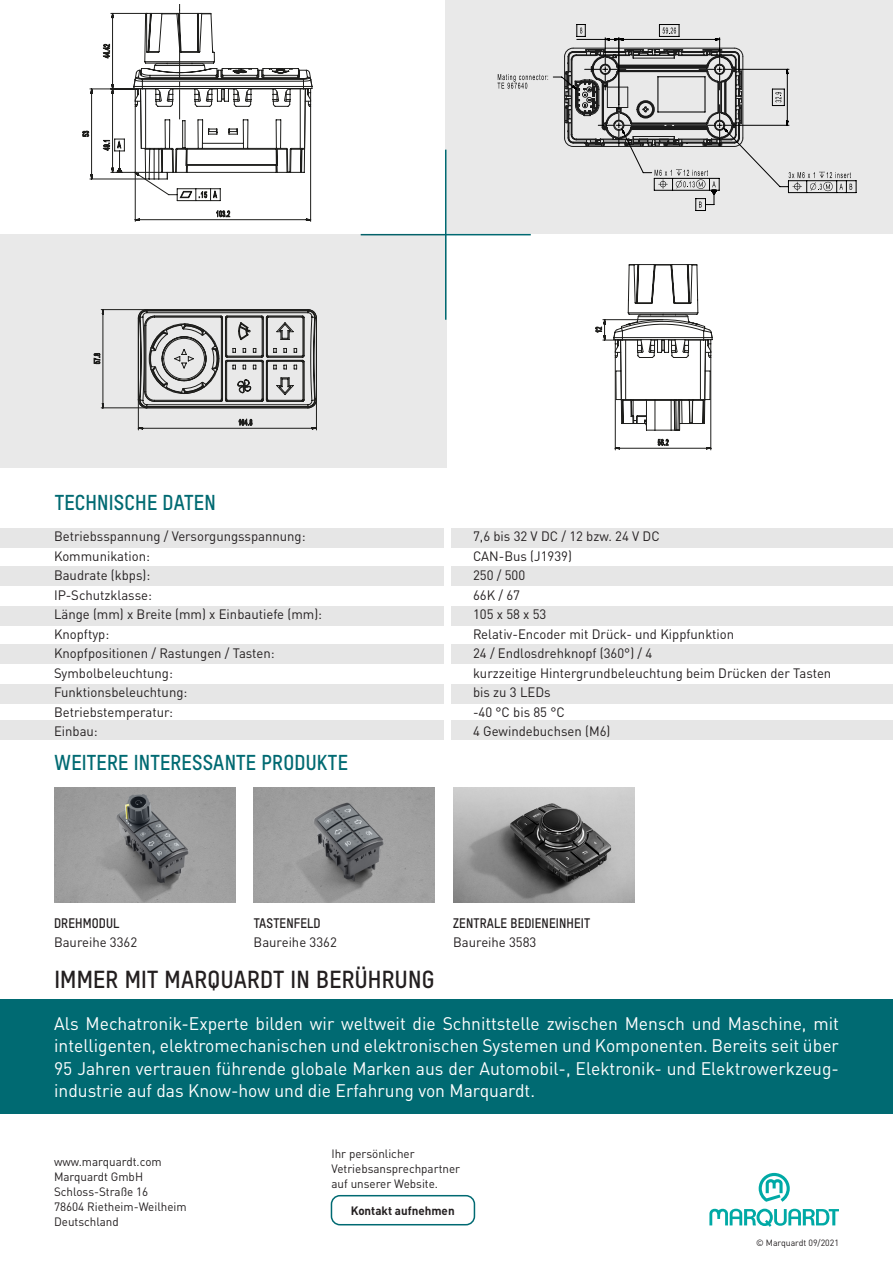
<style>
.page{position:relative;width:893px;height:1263px;background:#fff}
.page>*{position:absolute;margin:0;border:0;box-sizing:border-box;transform-origin:0 0}
.t1{font:24px "T Star Bold";letter-spacing:.01em;color:#231f20}
.t2{font:21px "T Star Bold";letter-spacing:.01em;color:#006a72}
.t3{font:18px/22.5px "DIN Pro";color:#fff;text-align:justify}
.t4{font:13.5px/19.5px "DIN Pro";color:#231f20}
.t5{font:13.5px "T Star Bold";letter-spacing:.01em;color:#231f20}
.t6{font:12px/15px "DIN Pro";color:#231f20}
.t7{font:700 12px "DIN Pro";color:#231f20}
.t8{font:9px "DIN Pro";color:#231f20}
</style>
<div class="page">
<div style="left:0;top:566px;width:893px;height:19px;background:#e6e6e6"></div>
<div style="left:0;top:528px;width:893px;height:20px;background:#e6e6e6"></div>
<div style="left:0;top:606px;width:893px;height:19px;background:#e6e6e6"></div>
<div style="left:0;top:684px;width:893px;height:19px;background:#e6e6e6"></div>
<div style="left:0;top:644px;width:893px;height:20px;background:#e6e6e6"></div>
<div style="left:0;top:999px;width:893px;height:115px;background:#006a72"></div>
<div style="left:446px;top:0;width:447px;height:234px;background:#e9e9e9"></div>
<hr style="left:361px;top:234px;width:170px;height:1px;background:#006a72">
<div style="left:0;top:720px;width:893px;height:19px;background:#e6e6e6"></div>
<div style="left:444px;top:525px;width:7px;height:255px;background:#fff"></div>
<div style="left:0;top:234px;width:447px;height:234px;background:#e9e9e9"></div>
<hr style="left:445px;top:150px;width:1px;height:170px;background:#006a72">
<img style="left:54px;top:787px;width:181px;height:115px">
<img style="left:254px;top:787px;width:181px;height:115px">
<img style="left:453px;top:787px;width:181px;height:115px">
<hr style="left:84px;top:579px;width:37px;height:1px;background:#1d1d1b">
<hr style="left:121px;top:579px;width:77px;height:1px;background:#1d1d1b">
<hr style="left:84px;top:591px;width:37px;height:1px;background:#1d1d1b">
<hr style="left:121px;top:591px;width:77px;height:1px;background:#1d1d1b">
<hr style="left:84px;top:603px;width:37px;height:1px;background:#1d1d1b">
<hr style="left:121px;top:603px;width:77px;height:1px;background:#1d1d1b">
<hr style="left:121px;top:615px;width:77px;height:1px;background:#1d1d1b">
<hr style="left:84px;top:627px;width:37px;height:1px;background:#1d1d1b">
<hr style="left:121px;top:627px;width:77px;height:1px;background:#1d1d1b">
<hr style="left:84px;top:645px;width:30px;height:1px;background:#1d1d1b">
<hr style="left:114px;top:645px;width:65px;height:1px;background:#1d1d1b">
<hr style="left:84px;top:657px;width:30px;height:1px;background:#1d1d1b">
<hr style="left:114px;top:657px;width:65px;height:1px;background:#1d1d1b">
<hr style="left:84px;top:669px;width:30px;height:1px;background:#1d1d1b">
<hr style="left:114px;top:669px;width:65px;height:1px;background:#1d1d1b">
<hr style="left:84px;top:681px;width:30px;height:1px;background:#1d1d1b">
<hr style="left:114px;top:681px;width:65px;height:1px;background:#1d1d1b">
<hr style="left:84px;top:693px;width:30px;height:1px;background:#1d1d1b">
<hr style="left:114px;top:693px;width:65px;height:1px;background:#1d1d1b">
<hr style="left:84px;top:705px;width:30px;height:1px;background:#1d1d1b">
<hr style="left:114px;top:705px;width:65px;height:1px;background:#1d1d1b">
<svg style="left:89px;top:4px;width:224px;height:218px"></svg>
<div style="left:240px;top:0;width:80px;height:34px;background:#fff"></div>
<svg style="left:497px;top:74px;width:52px;height:15px"></svg>
<svg style="left:553px;top:69px;width:303px;height:142px"></svg>
<svg style="left:564px;top:24px;width:225px;height:123px"></svg>
<hr style="left:392px;top:358px;width:1px;height:74px;background:#1d1d1b">
<hr style="left:88px;top:631px;width:38px;height:1px;background:#1d1d1b">
<hr style="left:126px;top:631px;width:76px;height:1px;background:#1d1d1b">
<hr style="left:88px;top:643px;width:38px;height:1px;background:#1d1d1b">
<hr style="left:126px;top:643px;width:76px;height:1px;background:#1d1d1b">
<hr style="left:88px;top:655px;width:38px;height:1px;background:#1d1d1b">
<hr style="left:126px;top:655px;width:76px;height:1px;background:#1d1d1b">
<hr style="left:126px;top:667px;width:76px;height:1px;background:#1d1d1b">
<hr style="left:88px;top:679px;width:38px;height:1px;background:#1d1d1b">
<hr style="left:126px;top:679px;width:76px;height:1px;background:#1d1d1b">
<hr style="left:88px;top:696px;width:31px;height:1px;background:#1d1d1b">
<hr style="left:119px;top:696px;width:64px;height:1px;background:#1d1d1b">
<hr style="left:88px;top:708px;width:31px;height:1px;background:#1d1d1b">
<svg style="left:114px;top:693px;width:6px;height:4px"></svg>
<hr style="left:119px;top:708px;width:64px;height:1px;background:#1d1d1b">
<hr style="left:88px;top:720px;width:31px;height:1px;background:#1d1d1b">
<hr style="left:119px;top:720px;width:64px;height:1px;background:#1d1d1b">
<hr style="left:88px;top:732px;width:31px;height:1px;background:#1d1d1b">
<hr style="left:119px;top:732px;width:64px;height:1px;background:#1d1d1b">
<hr style="left:88px;top:744px;width:31px;height:1px;background:#1d1d1b">
<hr style="left:119px;top:744px;width:64px;height:1px;background:#1d1d1b">
<hr style="left:88px;top:756px;width:31px;height:1px;background:#1d1d1b">
<hr style="left:119px;top:756px;width:64px;height:1px;background:#1d1d1b">
<svg style="left:93px;top:309px;width:224px;height:122px"></svg>
<hr style="left:540px;top:557px;width:254px;height:1px;background:#1d1d1b">
<svg style="left:595px;top:264px;width:118px;height:187px"></svg>
<svg style="left:759px;top:1173px;width:31px;height:29px"></svg>
<svg style="left:709px;top:1209px;width:130px;height:18px"></svg>
<div style="left:331px;top:1195px;width:144px;height:30px;border:2px solid #006a72;border-radius:9px"></div>
<h2 class="t2" style="left:55px;top:489px;width:163px">TECHNISCHE DATEN</h2>
<p class="t4" style="left:54px;top:526px;width:270px">Betriebsspannung / Versorgungsspannung:<br>Kommunikation:<br>Baudrate (kbps):<br>IP-Schutzklasse:<br>Länge (mm) x Breite (mm) x Einbautiefe (mm):<br>Knopftyp:<br>Knopfpositionen / Rastungen / Tasten:<br>Symbolbeleuchtung:<br>Funktionsbeleuchtung:<br>Betriebstemperatur:<br>Einbau:</p>
<p class="t4" style="left:473px;top:526px;width:360px">7,6 bis 32 V DC / 12 bzw. 24 V DC<br>CAN-Bus (J1939)<br>250 / 500<br>66K / 67<br>105 x 58 x 53<br>Relativ-Encoder mit Drück- und Kippfunktion<br>24 / Endlosdrehknopf (360°) / 4<br>kurzzeitige Hintergrundbeleuchtung beim Drücken der Tasten bis zu 3 LEDs<br>-40 °C bis 85 °C<br>4 Gewindebuchsen (M6)</p>
<h2 class="t2" style="left:54px;top:749px;width:295px">WEITERE INTERESSANTE PRODUKTE</h2>
<p class="t5" style="left:54px;top:915px;width:67px">DREHMODUL</p>
<p class="t4" style="left:54px;top:932px;width:85px">Baureihe 3362</p>
<p class="t5" style="left:254px;top:915px;width:68px">TASTENFELD</p>
<p class="t4" style="left:254px;top:932px;width:85px">Baureihe 3362</p>
<h1 class="t1" style="left:54px;top:964px;width:382px">IMMER MIT MARQUARDT IN BERÜHRUNG</h1>
<p class="t5" style="left:453px;top:915px;width:138px">ZENTRALE BEDIENEINHEIT</p>
<p class="t4" style="left:453px;top:932px;width:85px">Baureihe 3583</p>
<p class="t3" style="left:54px;top:1011px;width:786px">Als Mechatronik-Experte bilden wir weltweit die Schnittstelle zwischen Mensch und Maschine, mit intelligenten, elektromechanischen und elektronischen Systemen und Komponenten. Bereits seit über 95 Jahren vertrauen führende globale Marken aus der Automobil-, Elektronik- und Elektrowerkzeug&shy;industrie auf das Know-how und die Erfahrung von Marquardt.</p>
<p class="t6" style="left:54px;top:1153px;width:134px">www.marquardt.com<br>Marquardt GmbH<br>Schloss-Straße 16<br>78604 Rietheim-Weilheim<br>Deutschland</p>
<p class="t6" style="left:331px;top:1145px;width:130px">Ihr persönlicher<br>Vetriebsansprechpartner auf unserer Website.</p>
<p class="t7" style="left:351px;top:1201px;width:105px">Kontakt aufnehmen</p>
<p class="t8" style="left:756px;top:1235px;width:84px">© Marquardt 09/2021</p>
</div>
